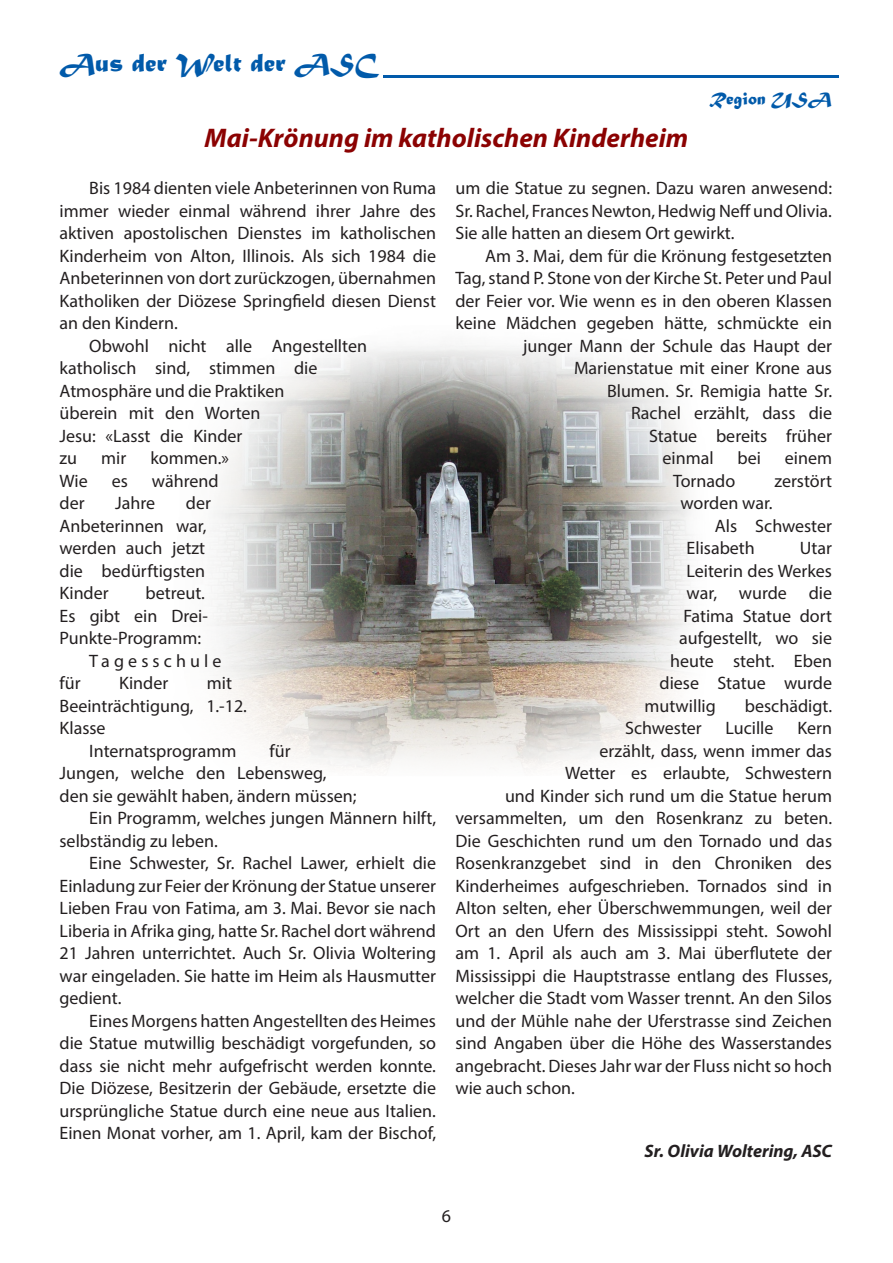
<style>
.page{position:relative;width:893px;height:1263px;background:#fff}
.page>*{position:absolute;margin:0;border:0;box-sizing:border-box;transform-origin:0 0}
.t1{font:italic 700 27px "Myriad Pro";color:#8b0202}
.t2{font:27px "Matura MT Script Capitals";color:#015aaa}
.t3{font:18px/22.5px "Myriad Pro";color:#231f20}
.t4{font:italic 700 18px "Myriad Pro";color:#231f20}
.t5{font:18px "Myriad Pro";letter-spacing:.23em;color:#231f20}
.t6{font:18px "Matura MT Script Capitals";color:#015aaa}
</style>
<div class="page">
<img style="left:212px;top:345px;width:479px;height:425px">
<svg style="left:384px;top:75px;width:455px;height:3px"></svg>
<h1 class="t2" style="left:60px;top:46px;width:320px">Aus der Welt der ASC</h1>
<p class="t6" style="left:709px;top:88px;width:124px">Region USA</p>
<h1 class="t1" style="left:205px;top:120px;width:485px">Mai-Krönung im katholischen Kinderheim</h1>
<p class="t3" style="left:89px;top:177px;width:348px">Bis 1984 dienten viele Anbeterinnen von Ruma</p>
<p class="t3" style="left:60px;top:199px;width:378px">immer wieder einmal während ihrer Jahre des</p>
<p class="t3" style="left:60px;top:222px;width:378px">aktiven apostolischen Dienstes im katholischen</p>
<p class="t3" style="left:60px;top:244px;width:378px">Kinderheim von Alton, Illinois. Als sich 1984 die</p>
<p class="t3" style="left:60px;top:267px;width:378px">Anbeterinnen von dort zurückzogen, übernahmen</p>
<p class="t3" style="left:60px;top:289px;width:378px">Katholiken der Diözese Springfield diesen Dienst</p>
<p class="t3" style="left:60px;top:312px;width:120px">an den Kindern.</p>
<p class="t3" style="left:89px;top:334px;width:279px">Obwohl nicht alle Angestellten</p>
<p class="t3" style="left:60px;top:357px;width:260px">katholisch sind, stimmen die</p>
<p class="t3" style="left:60px;top:379px;width:227px">Atmosphäre und die Praktiken</p>
<p class="t3" style="left:60px;top:402px;width:203px">überein mit den Worten</p>
<p class="t3" style="left:60px;top:424px;width:185px">Jesu: «Lasst die Kinder</p>
<p class="t3" style="left:60px;top:447px;width:19px">zu</p>
<p class="t3" style="left:101px;top:447px;width:27px">mir</p>
<p class="t3" style="left:150px;top:447px;width:80px">kommen.»</p>
<p class="t3" style="left:60px;top:469px;width:30px">Wie</p>
<p class="t3" style="left:112px;top:469px;width:18px">es</p>
<p class="t3" style="left:152px;top:469px;width:68px">während</p>
<p class="t3" style="left:60px;top:492px;width:27px">der</p>
<p class="t3" style="left:115px;top:492px;width:42px">Jahre</p>
<p class="t3" style="left:455px;top:177px;width:378px;text-align:justify">um die Statue zu segnen. Dazu waren anwesend:<br>Sr. Rachel, Frances Newton, Hedwig Neff und Olivia.<br>Sie alle hatten an diesem Ort gewirkt.</p>
<p class="t3" style="left:485px;top:244px;width:348px">Am 3. Mai, dem für die Krönung festgesetzten</p>
<p class="t3" style="left:455px;top:267px;width:378px">Tag, stand P. Stone von der Kirche St. Peter und Paul</p>
<p class="t3" style="left:455px;top:289px;width:378px">der Feier vor. Wie wenn es in den oberen Klassen</p>
<p class="t3" style="left:455px;top:312px;width:378px">keine Mädchen gegeben hätte, schmückte ein</p>
<p class="t3" style="left:523px;top:334px;width:311px">junger Mann der Schule das Haupt der</p>
<p class="t3" style="left:574px;top:357px;width:259px">Marienstatue mit einer Krone aus</p>
<p class="t3" style="left:607px;top:379px;width:227px">Blumen. Sr. Remigia hatte Sr.</p>
<p class="t3" style="left:631px;top:402px;width:202px">Rachel erzählt, dass die</p>
<p class="t3" style="left:649px;top:424px;width:184px">Statue bereits früher</p>
<p class="t3" style="left:663px;top:447px;width:53px">einmal</p>
<p class="t3" style="left:737px;top:447px;width:25px">bei</p>
<p class="t3" style="left:785px;top:447px;width:49px">einem</p>
<p class="t3" style="left:673px;top:469px;width:64px">Tornado</p>
<p class="t3" style="left:774px;top:469px;width:59px">zerstört</p>
<p class="t3" style="left:681px;top:492px;width:94px">worden war.</p>
<p class="t3" style="left:715px;top:514px;width:119px">Als Schwester</p>
<p class="t3" style="left:687px;top:537px;width:70px">Elisabeth</p>
<p class="t3" style="left:800px;top:537px;width:34px">Utar</p>
<p class="t3" style="left:687px;top:559px;width:147px">Leiterin des Werkes</p>
<p class="t3" style="left:687px;top:582px;width:147px">war, wurde die</p>
<p class="t3" style="left:684px;top:604px;width:150px">Fatima Statue dort</p>
<p class="t3" style="left:679px;top:627px;width:155px">aufgestellt, wo sie</p>
<p class="t3" style="left:670px;top:649px;width:164px">heute steht. Eben</p>
<p class="t3" style="left:660px;top:672px;width:174px">diese Statue wurde</p>
<p class="t3" style="left:645px;top:694px;width:73px">mutwillig</p>
<p class="t3" style="left:745px;top:694px;width:89px">beschädigt.</p>
<p class="t3" style="left:625px;top:717px;width:78px">Schwester</p>
<p class="t3" style="left:726px;top:717px;width:49px">Lucille</p>
<p class="t3" style="left:797px;top:717px;width:36px">Kern</p>
<p class="t3" style="left:600px;top:739px;width:234px">erzählt, dass, wenn immer das</p>
<p class="t3" style="left:565px;top:762px;width:269px">Wetter es erlaubte, Schwestern</p>
<p class="t3" style="left:505px;top:784px;width:329px">und Kinder sich rund um die Statue herum</p>
<p class="t3" style="left:455px;top:807px;width:378px">versammelten, um den Rosenkranz zu beten.</p>
<p class="t3" style="left:455px;top:829px;width:378px">Die Geschichten rund um den Tornado und das</p>
<p class="t3" style="left:455px;top:852px;width:378px">Rosenkranzgebet sind in den Chroniken des</p>
<p class="t3" style="left:455px;top:874px;width:378px">Kinderheimes aufgeschrieben. Tornados sind in</p>
<p class="t3" style="left:455px;top:897px;width:378px">Alton selten, eher Überschwemmungen, weil der</p>
<p class="t3" style="left:455px;top:919px;width:378px">Ort an den Ufern des Mississippi steht. Sowohl</p>
<p class="t3" style="left:455px;top:942px;width:378px">am 1. April als auch am 3. Mai überflutete der</p>
<p class="t3" style="left:455px;top:964px;width:378px">Mississippi die Hauptstrasse entlang des Flusses,</p>
<p class="t3" style="left:455px;top:987px;width:378px">welcher die Stadt vom Wasser trennt. An den Silos</p>
<p class="t3" style="left:455px;top:1009px;width:378px">und der Mühle nahe der Uferstrasse sind Zeichen</p>
<p class="t3" style="left:455px;top:1032px;width:378px">sind Angaben über die Höhe des Wasserstandes</p>
<p class="t3" style="left:455px;top:1054px;width:378px">angebracht. Dieses Jahr war der Fluss nicht so hoch</p>
<p class="t3" style="left:455px;top:1077px;width:121px">wie auch schon.</p>
<p class="t3" style="left:60px;top:492px;width:153px;text-indent:126px">der<br>Anbeterinnen war, werden auch jetzt die bedürftigsten<br>Kinder</p>
<p class="t3" style="left:146px;top:582px;width:61px">betreut.</p>
<p class="t3" style="left:60px;top:604px;width:150px">Es gibt ein Drei-</p>
<p class="t3" style="left:60px;top:627px;width:143px">Punkte-Programm:</p>
<p class="t5" style="left:89px;top:650px;width:134px">Tagesschule</p>
<p class="t3" style="left:60px;top:672px;width:23px">für</p>
<p class="t3" style="left:119px;top:672px;width:51px">Kinder</p>
<p class="t3" style="left:60px;top:672px;width:189px;text-indent:147px">mit<br>Beeinträchtigung, 1.-12.<br>Klasse</p>
<p class="t3" style="left:89px;top:739px;width:149px">Internatsprogramm</p>
<p class="t3" style="left:269px;top:739px;width:23px">für</p>
<p class="t3" style="left:60px;top:762px;width:269px">Jungen, welche den Lebensweg,</p>
<p class="t3" style="left:60px;top:784px;width:299px">den sie gewählt haben, ändern müssen;</p>
<p class="t3" style="left:89px;top:807px;width:348px">Ein Programm, welches jungen Männern hilft,</p>
<p class="t3" style="left:60px;top:829px;width:160px">selbständig zu leben.</p>
<p class="t3" style="left:89px;top:852px;width:348px">Eine Schwester, Sr. Rachel Lawer, erhielt die</p>
<p class="t3" style="left:60px;top:874px;width:378px">Einladung zur Feier der Krönung der Statue unserer</p>
<p class="t3" style="left:60px;top:897px;width:378px">Lieben Frau von Fatima, am 3. Mai. Bevor sie nach</p>
<p class="t3" style="left:60px;top:919px;width:378px">Liberia in Afrika ging, hatte Sr. Rachel dort während</p>
<p class="t3" style="left:60px;top:942px;width:378px">21 Jahren unterrichtet. Auch Sr. Olivia Woltering</p>
<p class="t3" style="left:60px;top:964px;width:378px">war eingeladen. Sie hatte im Heim als Hausmutter</p>
<p class="t3" style="left:60px;top:987px;width:64px">gedient.</p>
<p class="t3" style="left:89px;top:1009px;width:348px">Eines Morgens hatten Angestellten des Heimes</p>
<p class="t3" style="left:60px;top:1032px;width:378px">die Statue mutwillig beschädigt vorgefunden, so</p>
<p class="t3" style="left:60px;top:1054px;width:378px">dass sie nicht mehr aufgefrischt werden konnte.</p>
<p class="t3" style="left:60px;top:1077px;width:378px">Die Diözese, Besitzerin der Gebäude, ersetzte die</p>
<p class="t3" style="left:60px;top:1099px;width:378px">ursprüngliche Statue durch eine neue aus Italien.</p>
<p class="t3" style="left:60px;top:1122px;width:378px">Einen Monat vorher, am 1. April, kam der Bischof,</p>
<p class="t4" style="left:644px;top:1139px;width:189px">Sr. Olivia Woltering, ASC</p>
<p class="t3" style="left:442px;top:1205px;width:11px">6</p>
</div>
